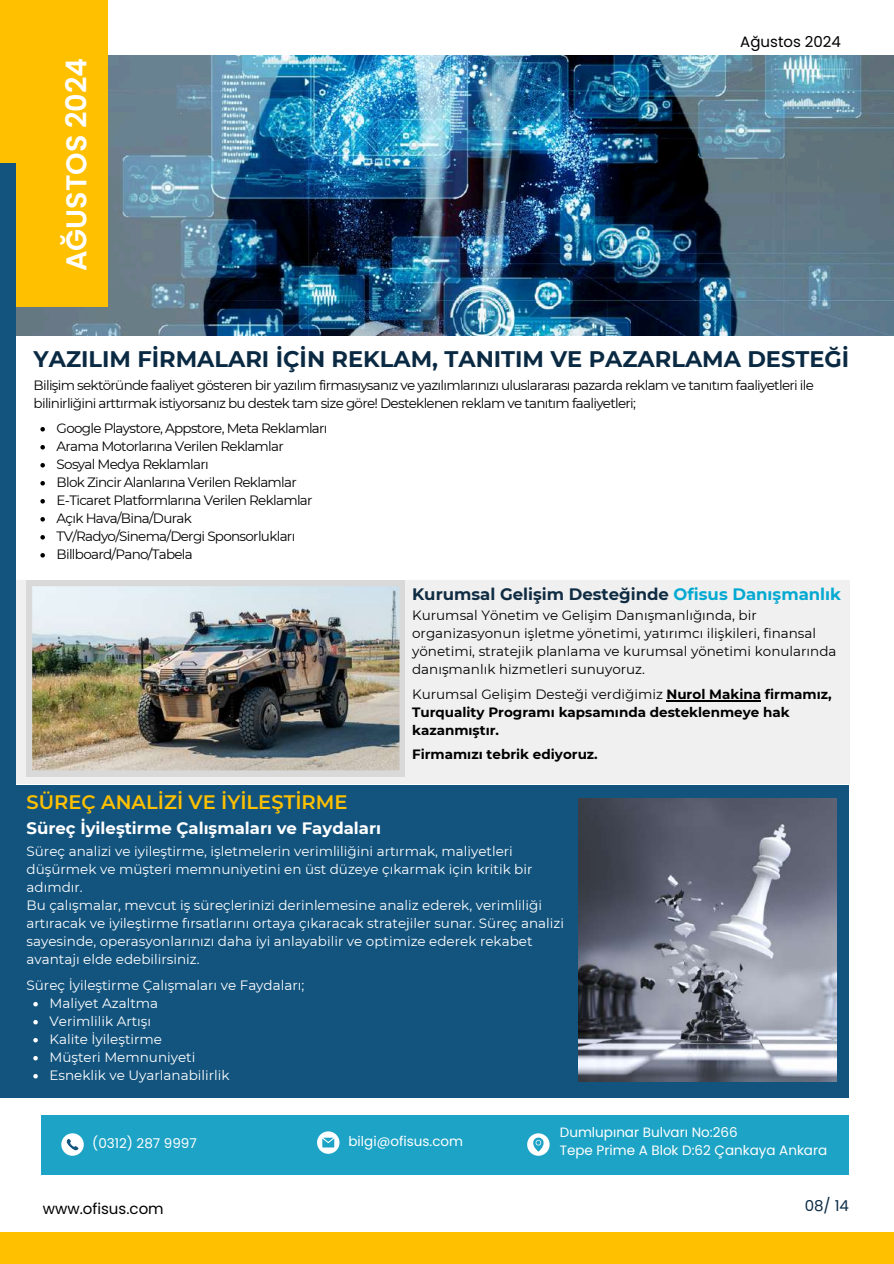
<style>
.page{position:relative;width:894px;height:1264px;background:#fff}
.page>*{position:absolute;margin:0;border:0;box-sizing:border-box;transform-origin:0 0}
.t1{font:600 28.65px "Poppins";color:#fff}
.t2{font:700 22.5px "Montserrat";color:#0a2a43}
.t3{font:600 19.5px "Montserrat";color:#ffc000}
.t4{font:700 16.5px "Montserrat";color:#102c43}
.t5{font:700 16.5px "Montserrat";color:#fff}
.t6{font:15px "Poppins";color:#000}
.t7{font:15px "Poppins";color:#0a2a43}
.t8{font:13.5px/18px "Montserrat";color:#fff}
.t9{font:13.5px/18px "Montserrat";letter-spacing:-.05em;color:#000}
.t10{font:13.5px/18px "Montserrat";color:#000}
.t11{font:700 13.5px/18px "Montserrat";color:#000}
.t12{font:13.5px/18px "Poppins";color:#fff}
.s1{color:#03a9d1}
.s2{font-weight:400}
</style>
<div class="page">
<img style="left:15px;top:55px;width:878px;height:280px">
<div style="left:0;top:785px;width:848px;height:313px;background:#13547e"></div>
<img style="left:578px;top:799px;width:258px;height:282px">
<div style="left:0;top:0;width:107px;height:306px;background:#ffc000"></div>
<div style="left:41px;top:1114px;width:807px;height:60px;background:#1da3c6"></div>
<svg style="left:61px;top:1133px;width:23px;height:22px"></svg>
<svg style="left:317px;top:1131px;width:22px;height:22px"></svg>
<svg style="left:527px;top:1133px;width:22px;height:22px"></svg>
<div style="left:0;top:164px;width:15px;height:798px;background:#13547e"></div>
<div style="left:0;top:1231px;width:893px;height:32px;background:#ffc000"></div>
<div style="left:16px;top:580px;width:832px;height:204px;background:#f0f0f0"></div>
<img style="left:27px;top:580px;width:378px;height:196px">
<hr style="left:666px;top:700px;width:94px;height:1px;background:#000">
<svg style="left:40px;top:427px;width:5px;height:4px"></svg>
<svg style="left:40px;top:445px;width:5px;height:4px"></svg>
<svg style="left:40px;top:463px;width:5px;height:4px"></svg>
<svg style="left:40px;top:481px;width:5px;height:4px"></svg>
<svg style="left:40px;top:499px;width:5px;height:4px"></svg>
<svg style="left:40px;top:517px;width:5px;height:4px"></svg>
<svg style="left:40px;top:535px;width:5px;height:4px"></svg>
<svg style="left:40px;top:553px;width:5px;height:4px"></svg>
<svg style="left:33px;top:1002px;width:5px;height:4px"></svg>
<svg style="left:33px;top:1020px;width:5px;height:4px"></svg>
<svg style="left:33px;top:1038px;width:5px;height:4px"></svg>
<svg style="left:33px;top:1056px;width:5px;height:4px"></svg>
<svg style="left:33px;top:1074px;width:5px;height:4px"></svg>
<h1 class="t1" style="left:56px;top:271px;width:215px;rotate:-90deg">AĞUSTOS 2024</h1>
<p class="t6" style="left:740px;top:31px;width:102px">Ağustos 2024</p>
<h2 class="t2" style="left:34px;top:345px;width:816px">YAZILIM FİRMALARI İÇİN REKLAM, TANITIM VE PAZARLAMA DESTEĞİ</h2>
<p class="t9" style="left:34px;top:376px;width:781px">Bi lişi m sektöründe faaliyet gösteren bi r yazılım fi rmasıysanız ve yazılımlarınızı uluslararası pazarda reklam ve tanıtım faaliyetleri i le bi li ni rliği ni arttırmak istiyorsanız bu destek tam size göre! Desteklenen reklam ve tanıtım faaliyetleri;</p>
<p class="t9" style="left:57px;top:419px;width:272px">Google Playstore, Appstore, Meta Reklamları Arama Motorlarına Veri len Reklamlar<br>Sosyal Medya Reklamları<br>Blok Zi nci r Alanlarına Veri len Reklamlar E-Ticaret Platformlarına Veri len Reklamlar Açık Hava/Bi na/Durak<br>TV/Radyo/Si nema/Dergi Sponsorlukları<br>Bi llboard/Pano/Tabela</p>
<h3 class="t3" style="left:27px;top:790px;width:322px">SÜREÇ ANALİZİ VE İYİLEŞTİRME</h3>
<p class="t5" style="left:27px;top:817px;width:356px">Süreç İyileştirme Çalışmaları ve Faydaları</p>
<p class="t4" style="left:412px;top:584px;width:430px">Kurumsal Gelişim Desteğinde <span class="s1">Ofisus Danışmanlık</span></p>
<p class="t10" style="left:412px;top:606px;width:426px">Kurumsal Yöneti m ve Gelişi m Danışmanlığında, bi r organizasyonun işletme yöneti mi, yatırımcı i lişki leri, fi nansal yöneti mi, strateji k planlama ve kurumsal yöneti mi konularında danışmanlık hizmetleri sunuyoruz.</p>
<p class="t11" style="left:412px;top:685px;width:421px"><span class="s2">Kurumsal Gelişi m Desteği verdiği miz</span> Nurol Makina firmamız,<br>Turquality Programı kapsamında desteklenmeye hak kazanmıştır.</p>
<p class="t11" style="left:412px;top:745px;width:187px">Firmamızı tebrik ediyoruz.</p>
<p class="t8" style="left:27px;top:842px;width:536px">Süreç analizi ve iyi leşti rme, işletmeleri n veri mli liği ni artırmak, maliyetleri düşürmek ve müşteri memnuniyeti ni en üst düzeye çıkarmak içi n kriti k bi r adımdır.<br>Bu çalışmalar, mevcut iş süreçleri nizi deri nlemesi ne analiz ederek, veri mli liği artıracak ve iyi leşti rme fırsatlarını ortaya çıkaracak strateji ler sunar. Süreç analizi sayesi nde, operasyonlarınızı daha iyi anlayabi li r ve opti mize ederek rekabet avantajı elde edebi li rsi niz.</p>
<p class="t8" style="left:49px;top:975px;width:256px;text-indent:-23px">Süreç İyi leşti rme Çalışmaları ve Faydaları;<br>Maliyet Azaltma<br>Veri mli li k Artışı<br>Kalite İyi leşti rme<br>Müşteri Memnuniyeti<br>Esnekli k ve Uyarlanabi li rli k</p>
<p class="t12" style="left:92px;top:1134px;width:106px">(0312) 287 9997</p>
<p class="t12" style="left:348px;top:1132px;width:116px">bilgi@ofisus.com</p>
<p class="t12" style="left:559px;top:1123px;width:269px">Dumlupınar Bulvarı No:266<br>Tepe Prime A Blok D:62 Çankaya Ankara</p>
<p class="t6" style="left:43px;top:1197px;width:122px">www.ofisus.com</p>
<p class="t7" style="left:804px;top:1195px;width:46px">08/ 14</p>
</div>
